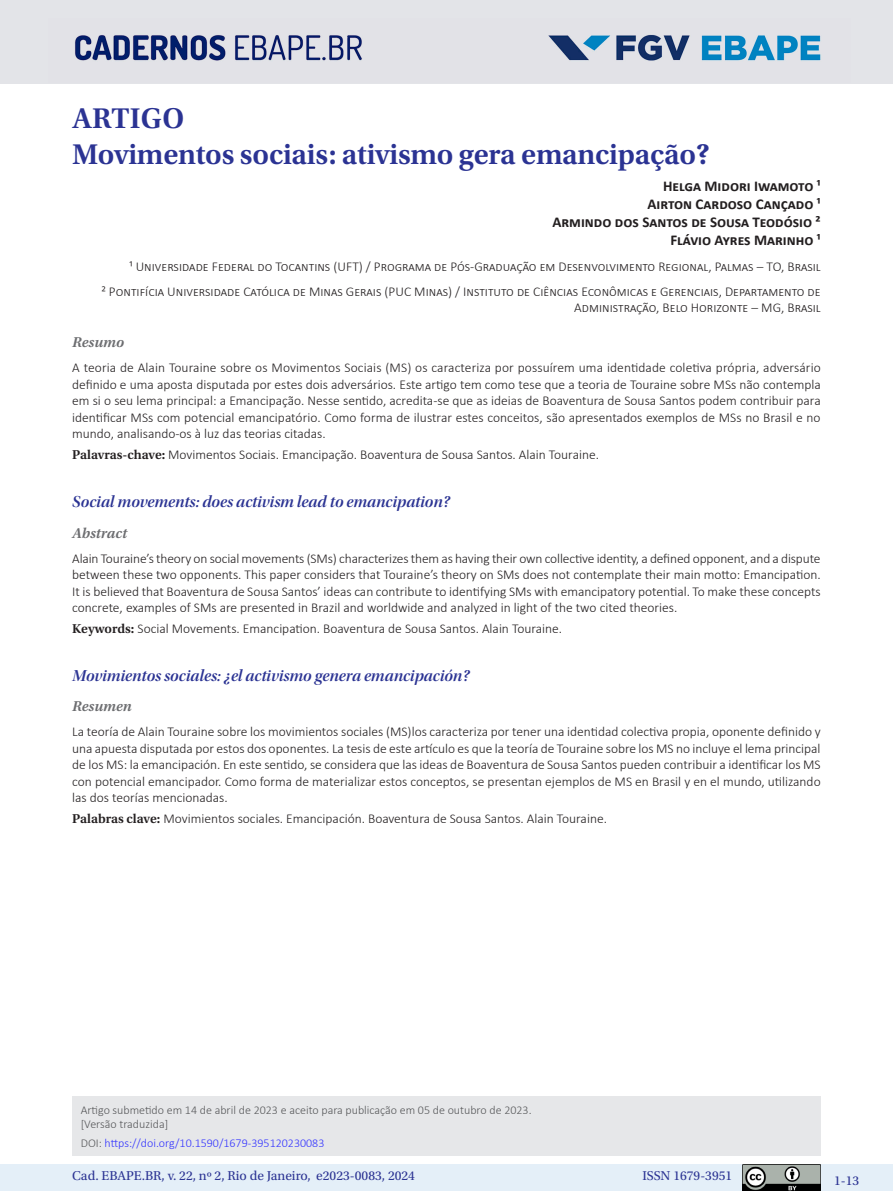
<style>
.page{position:relative;width:893px;height:1191px;background:#fff}
.page>*{position:absolute;margin:0;border:0;box-sizing:border-box;transform-origin:0 0}
._01_título_PT{font:600 30px "Utopia Std";letter-spacing:-.01em;color:#2b3393}
._03_3_1_título_IN{font:16.5px "Utopia Std Semibold Disp It";color:#2b3393}
._02_autores{font:700 15px "Calibri";color:#231f20}
._03_0_titulo_resumo_abstract_resume{font:italic 600 15px "Utopia Std";color:#6c6d70}
._03_1_1_resumo_PT{font:300 13.5px/16.5px "Calibri";color:#231f20;text-align:justify}
._03_3_2_resumo_IN{font:300 13.5px/16.5px "Calibri";color:#231f20;text-align:justify}
._02_autores-2{font:300 13.5px/16.2px "Calibri";color:#231f20;text-align:right}
._03_1_2_Keywords{font:300 13.5px "Calibri";color:#231f20}
.t1{font:13.5px "Utopia Std";color:#2b3393}
._06_3_nota_de_rodape{font:300 12px "Calibri";color:#57585a}
._06_3_nota_de_rodape-2{font:300 12px "Calibri";color:#33f}
.s1{font-family:"Utopia Std";font-weight:600}
.s2{color:#57585a}
</style>
<div class="page">
<div style="left:0;top:1164px;width:893px;height:27px;background:#e4eff8"></div>
<img style="left:743px;top:1164px;width:78px;height:27px">
<div style="left:0;top:0;width:893px;height:84px;background:#e3e4e8"></div>
<img style="left:74px;top:34px;width:747px;height:27px">
<div style="left:72px;top:1096px;width:749px;height:60px;background:#e6e7e9"></div>
<p class="_01_título_PT" style="left:72px;top:101px;width:113px">ARTIGO</p>
<p class="_01_título_PT" style="left:72px;top:137px;width:639px">Movimentos sociais: ativismo gera emancipação?</p>
<p class="_02_autores" style="left:663px;top:175px;width:159px">Helga Midori Iwamoto ¹</p>
<p class="_02_autores" style="left:647px;top:193px;width:175px">Airton Cardoso Cançado ¹</p>
<p class="_02_autores" style="left:552px;top:211px;width:270px">Armindo dos Santos de Sousa Teodósio ²</p>
<p class="_02_autores" style="left:670px;top:229px;width:152px">Flávio Ayres Marinho ¹</p>
<p class="_02_autores-2" style="left:129px;top:258px;width:693px">¹ Universidade Federal do Tocantins (UFT) / Programa de Pós-Graduação em Desenvolvimento Regional, Palmas – TO, Brasil</p>
<p class="_02_autores-2" style="left:101px;top:283px;width:721px">² Pontifícia Universidade Católica de Minas Gerais (PUC Minas) / Instituto de Ciências Econômicas e Gerenciais, Departamento de<br>Administração, Belo Horizonte – MG, Brasil</p>
<p class="_03_0_titulo_resumo_abstract_resume" style="left:72px;top:334px;width:53px">Resumo</p>
<p class="_03_1_1_resumo_PT" style="left:72px;top:359px;width:750px">A teoria de Alain Touraine sobre os Movimentos Sociais (MS) os caracteriza por possuírem uma identidade coletiva própria, adversário definido e uma aposta disputada por estes dois adversários. Este artigo tem como tese que a teoria de Touraine sobre MSs não contempla em si o seu lema principal: a Emancipação. Nesse sentido, acredita-se que as ideias de Boaventura de Sousa Santos podem contribuir para identificar MSs com potencial emancipatório. Como forma de ilustrar estes conceitos, são apresentados exemplos de MSs no Brasil e no mundo, analisando-os à luz das teorias citadas.</p>
<p class="_03_1_1_resumo_PT" style="left:72px;top:446px;width:528px"><span class="s1">Palavras-chave:</span> Movimentos Sociais. Emancipação. Boaventura de Sousa Santos. Alain Touraine.</p>
<p class="_03_3_1_título_IN" style="left:72px;top:492px;width:379px">Social movements: does activism lead to emancipation?</p>
<p class="_03_0_titulo_resumo_abstract_resume" style="left:72px;top:524px;width:57px">Abstract</p>
<p class="_03_3_2_resumo_IN" style="left:72px;top:549px;width:750px">Alain Touraine’s theory on social movements (SMs) characterizes them as having their own collective identity, a defined opponent, and a dispute between these two opponents. This paper considers that Touraine’s theory on SMs does not contemplate their main motto: Emancipation.<br>It is believed that Boaventura de Sousa Santos’ ideas can contribute to identifying SMs with emancipatory potential. To make these concepts concrete, examples of SMs are presented in Brazil and worldwide and analyzed in light of the two cited theories.</p>
<p class="_03_1_2_Keywords" style="left:72px;top:620px;width:491px"><span class="s1">Keywords:</span> Social Movements. Emancipation. Boaventura de Sousa Santos. Alain Touraine.</p>
<p class="_03_3_1_título_IN" style="left:72px;top:666px;width:399px">Movimientos sociales: ¿el activismo genera emancipación?</p>
<p class="_03_0_titulo_resumo_abstract_resume" style="left:72px;top:698px;width:61px">Resumen</p>
<p class="_03_1_1_resumo_PT" style="left:72px;top:723px;width:750px">La teoría de Alain Touraine sobre los movimientos sociales (MS)los caracteriza por tener una identidad colectiva propia, oponente definido y una apuesta disputada por estos dos oponentes. La tesis de este artículo es que la teoría de Touraine sobre los MS no incluye el lema principal de los MS: la emancipación. En este sentido, se considera que las ideas de Boaventura de Sousa Santos pueden contribuir a identificar los MS con potencial emancipador. Como forma de materializar estos conceptos, se presentan ejemplos de MS en Brasil y en el mundo, utilizando las dos teorías mencionadas.</p>
<p class="_03_1_1_resumo_PT" style="left:72px;top:810px;width:536px"><span class="s1">Palabras clave:</span> Movimientos sociales. Emancipación. Boaventura de Sousa Santos. Alain Touraine.</p>
<p class="_06_3_nota_de_rodape" style="left:81px;top:1102px;width:452px">Artigo submetido em 14 de abril de 2023 e aceito para publicação em 05 de outubro de 2023.</p>
<p class="_06_3_nota_de_rodape" style="left:81px;top:1116px;width:89px">[Versão traduzida]</p>
<p class="_06_3_nota_de_rodape-2" style="left:81px;top:1135px;width:245px"><span class="s2">DOI:</span> https://doi.org/10.1590/1679-395120230083</p>
<p class="t1" style="left:72px;top:1168px;width:344px">Cad. EBAPE.BR, v. 22, nº 2, Rio de Janeiro, e2023-0083, 2024</p>
<p class="t1" style="left:642px;top:1168px;width:91px">ISSN 1679-3951</p>
<p class="t1" style="left:834px;top:1173px;width:27px">1-13</p>
</div>
